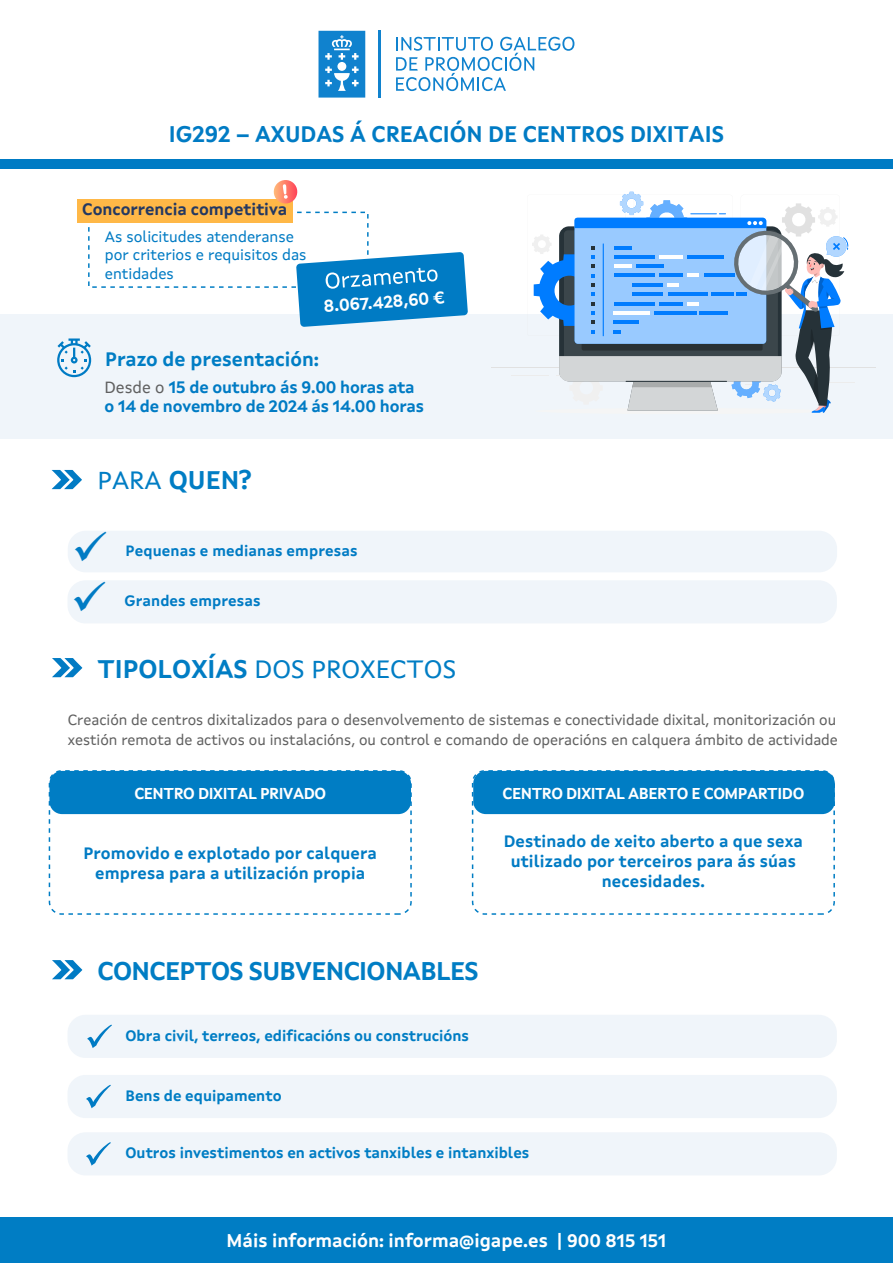
<style>
.page{position:relative;width:893px;height:1263px;background:#fff}
.page>*{position:absolute;margin:0;border:0;box-sizing:border-box;transform-origin:0 0}
.t1{font:700 25.5px "Xunta Sans";letter-spacing:-.025em;color:#007dc4}
.t2{font:25.5px "Xunta Sans";color:#007dc4}
.t3{font:700 22.5px "Xunta Sans";color:#007bc4}
.t4{font:700 19.5px "Xunta Sans";color:#007dc4}
.t5{font:700 18.3px "Xunta Sans";color:#fff}
.t6{font:700 16.8px "Xunta Sans";color:#fff}
.t7{font:700 16.5px/19.8px "Xunta Sans";letter-spacing:.01em;color:#007bc4;text-align:center}
.t8{font:700 16.5px/19.8px "Xunta Sans";letter-spacing:-.01em;color:#007bc4}
.t9{font:700 16.5px "Xunta Sans";color:#233862}
.t10{font:700 15.75px "Xunta Sans";letter-spacing:-.025em;color:#fff}
.t11{font:15.45px/18.5px "Xunta Sans";color:#007bc4}
.t12{font:15px/19.5px "Xunta Sans";color:#606060}
.t13{font:700 15px "Xunta Sans";color:#007dc4}
.t14{font:700 15px "Xunta Sans";letter-spacing:.01em;color:#007bc4}
.s1{font-weight:400;color:#606060}
.s2{font-weight:400}
.s3{font-weight:700}
.s4{font-size:18px}
</style>
<div class="page">
<div style="left:1px;top:314px;width:892px;height:125px;background:#f0f5fa"></div>
<svg style="left:57px;top:338px;width:34px;height:39px"></svg>
<div style="left:0;top:159px;width:893px;height:10px;background:#007bc4"></div>
<svg style="left:318px;top:31px;width:47px;height:67px;background:#3897d6"></svg>
<svg style="left:396px;top:37px;width:178px;height:54px"></svg>
<hr style="left:379px;top:30px;width:2px;height:67px;background:#1082ce">
<div style="left:77px;top:199px;width:216px;height:23px;background:#ffb847"></div>
<svg style="left:273px;top:180px;width:25px;height:24px"></svg>
<svg style="left:52px;top:470px;width:30px;height:19px"></svg>
<div style="left:0;top:1218px;width:893px;height:45px;background:#007dc4"></div>
<div style="left:68px;top:580px;width:769px;height:43px;background:#f0f5fa;border-radius:18px"></div>
<div style="left:68px;top:531px;width:769px;height:41px;background:#f0f5fa;border-radius:18px"></div>
<hr style="left:512px;top:376px;width:37px;height:1px;background:#ececec">
<div style="left:536px;top:408px;width:293px;height:6px;background:#f5f5f5;border-radius:50%"></div>
<svg style="left:527px;top:192px;width:328px;height:221px"></svg>
<svg style="left:52px;top:960px;width:30px;height:19px"></svg>
<svg style="left:52px;top:658px;width:30px;height:19px"></svg>
<div style="left:473px;top:771px;width:362px;height:43px;background:#007dc4;border-radius:13px"></div>
<div style="left:49px;top:771px;width:362px;height:43px;background:#007dc4;border-radius:13px"></div>
<div style="left:49px;top:770px;width:363px;height:145px;border:2px dashed #007dc4;border-radius:12px"></div>
<div style="left:472px;top:770px;width:363px;height:145px;border:2px dashed #007dc4;border-radius:12px"></div>
<div style="left:68px;top:1015px;width:769px;height:43px;background:#f0f5fa;border-radius:18px"></div>
<div style="left:68px;top:1075px;width:769px;height:43px;background:#f0f5fa;border-radius:18px"></div>
<div style="left:68px;top:1132px;width:769px;height:43px;background:#f0f5fa;border-radius:18px"></div>
<svg style="left:87px;top:1024px;width:25px;height:24px"></svg>
<svg style="left:86px;top:1085px;width:25px;height:23px"></svg>
<svg style="left:86px;top:1142px;width:25px;height:24px"></svg>
<svg style="left:296px;top:252px;width:172px;height:75px"></svg>
<h2 class="t3" style="left:169px;top:121px;width:557px">IG292 – AXUDAS Á CREACIÓN DE CENTROS DIXITAIS</h2>
<p class="t9" style="left:82px;top:199px;width:206px">Concorrencia competitiva</p>
<p class="t11" style="left:105px;top:227px;width:203px">As solicitudes atenderanse por criterios e requisitos das entidades</p>
<p class="t6" style="left:323px;top:296px;width:123px;rotate:-4deg">8.067.428,60 €</p>
<h3 class="t4" style="left:105px;top:348px;width:215px">Prazo de presentación:</h3>
<p class="t8" style="left:105px;top:377px;width:321px"><span class="s1">Desde o</span> 15 de outubro ás 9.00 horas ata o 14 de novembro de 2024 ás 14.00 horas</p>
<h1 class="t1" style="left:98px;top:465px;width:156px"><span class="s2">PARA</span> QUEN?</h1>
<p class="t14" style="left:72px;top:542px;width:287px">✓ Pequenas e medianas empresas</p>
<p class="t14" style="left:71px;top:592px;width:191px">✓ Grandes empresas</p>
<h1 class="t2" style="left:98px;top:653px;width:360px"><span class="s3">TIPOLOXÍAS</span> DOS PROXECTOS</h1>
<p class="t12" style="left:68px;top:710px;width:772px">Creación de centros dixitalizados para o desenvolvemento de sistemas e conectividade dixital, monitorización ou xestión remota de activos ou instalacións, ou control e comando de operacións en calquera ámbito de actividade</p>
<p class="t10" style="left:134px;top:784px;width:193px">CENTRO DIXITAL PRIVADO</p>
<p class="t7" style="left:83px;top:843px;width:295px">Promovido e explotado por calquera empresa para a utilización propia</p>
<p class="t10" style="left:502px;top:784px;width:303px">CENTRO DIXITAL ABERTO E COMPARTIDO</p>
<p class="t7" style="left:504px;top:832px;width:301px">Destinado de xeito aberto a que sexa utilizado por terceiros para ás súas necesidades.</p>
<h1 class="t1" style="left:98px;top:955px;width:383px">CONCEPTOS SUBVENCIONABLES</h1>
<p class="t13" style="left:126px;top:1026px;width:345px">Obra civil, terreos, edificacións ou construcións</p>
<p class="t13" style="left:126px;top:1087px;width:158px">Bens de equipamento</p>
<p class="t13" style="left:126px;top:1144px;width:405px">Outros investimentos en activos tanxibles e intanxibles</p>
<p class="t5" style="left:227px;top:1230px;width:441px">Máis información: informa@igape.es | <span class="s4">900 815 151</span></p>
</div>
